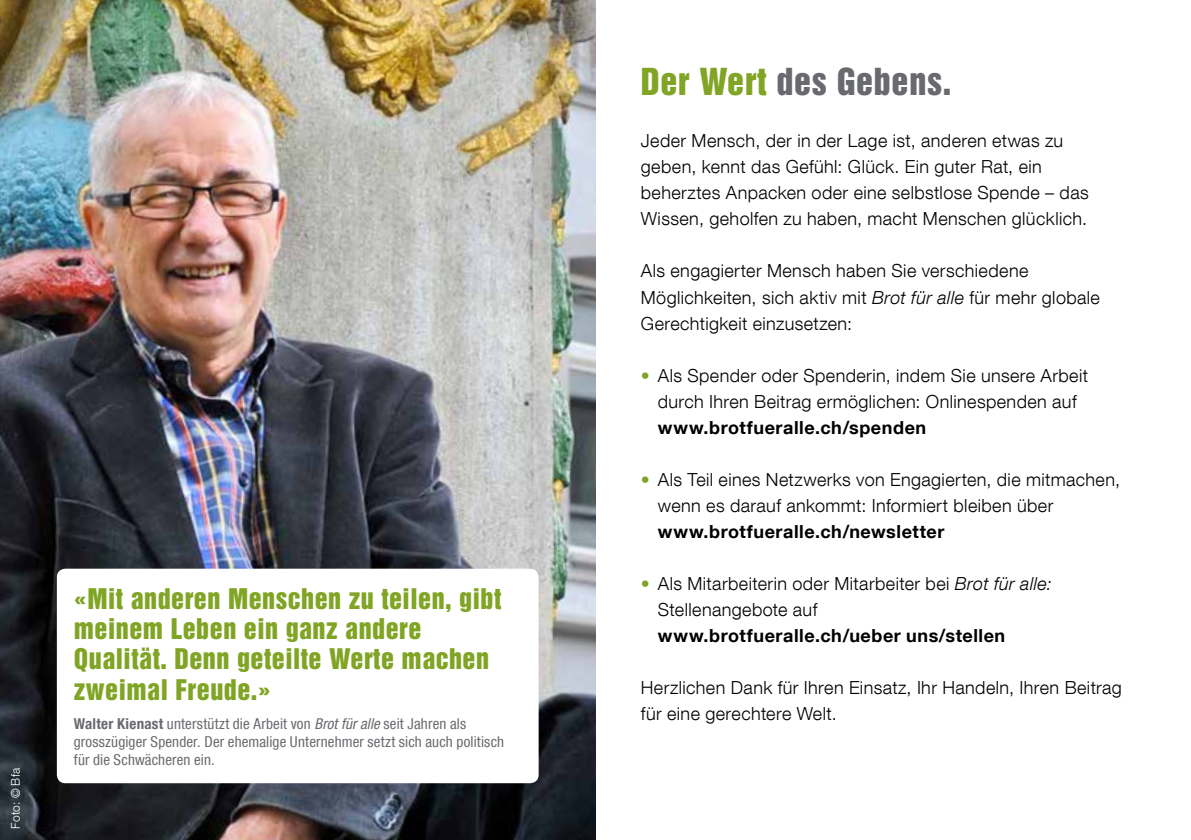
<style>
.page{position:relative;width:1191px;height:840px;background:#fff}
.page>*{position:absolute;margin:0;border:0;box-sizing:border-box;transform-origin:0 0}
.t1{font:34px "Helvetica Inserat LT Std";letter-spacing:.02em;color:#696a6f}
.t2{font:26px/30.4px "Helvetica Inserat LT Std";letter-spacing:.02em;color:#80a525}
.t3{font:300 18px/26px "Helvetica Neue LT Com";letter-spacing:.02em;color:#000}
.t4{font:700 18px "Helvetica Neue LT Com";letter-spacing:.03em;color:#000}
.t5{font:condensed 15px/18px "Helvetica Neue LT Com";letter-spacing:.01em;color:#696a6f}
.t6{font:300 12px "Helvetica Neue LT Com";letter-spacing:.01em;color:#fff}
.s1{font-weight:700}
.s2{font-style:italic}
.s3{color:#80a525}
</style>
<div class="page">
<img style="left:0;top:0;width:595px;height:839px">
<div style="left:57px;top:568px;width:481px;height:214px;background:#fff;border-radius:9px"></div>
<p class="t6" style="left:8px;top:828px;width:62px;rotate:-90deg">Foto: © Bfa</p>
<h2 class="t2" style="left:74px;top:583px;width:429px">«Mit anderen Menschen zu teilen, gibt meinem Leben ein ganz andere<br>Qualität. Denn geteilte Werte machen zweimal Freude.»</h2>
<p class="t5" style="left:74px;top:714px;width:432px"><span class="s1">Walter Kienast</span> unterstützt die Arbeit von <span class="s2">Brot für alle</span> seit Jahren als grosszügiger Spender. Der ehemalige Unternehmer setzt sich auch politisch für die Schwächeren ein.</p>
<h1 class="t1" style="left:641px;top:62px;width:312px"><span class="s3">Der Wert</span> des Gebens.</h1>
<p class="t3" style="left:641px;top:127px;width:449px">Jeder Mensch, der in der Lage ist, anderen etwas zu geben, kennt das Gefühl: Glück. Ein guter Rat, ein beherztes Anpacken oder eine selbstlose Spende – das Wissen, geholfen zu haben, macht Menschen glücklich.</p>
<p class="t3" style="left:641px;top:257px;width:460px">Als engagierter Mensch haben Sie verschiedene<br>Möglichkeiten, sich aktiv mit <span class="s2">Brot für alle</span> für mehr globale<br>Gerechtigkeit einzusetzen:</p>
<p class="t3" style="left:641px;top:361px;width:449px;text-align:center"><span class="s3">•</span> Als Spender oder Spenderin, indem Sie unsere Arbeit durch Ihren Beitrag ermöglichen: Onlinespenden auf</p>
<p class="t4" style="left:658px;top:415px;width:270px">www.brotfueralle.ch/spenden</p>
<p class="t3" style="left:658px;top:465px;width:464px;text-indent:-17px"><span class="s3">•</span> Als Teil eines Netzwerks von Engagierten, die mitmachen, wenn es darauf ankommt: Informiert bleiben über</p>
<p class="t4" style="left:658px;top:519px;width:288px">www.brotfueralle.ch/newsletter</p>
<p class="t3" style="left:658px;top:569px;width:395px;text-indent:-17px"><span class="s3">•</span> Als Mitarbeiterin oder Mitarbeiter bei <span class="s2">Brot für alle:<br></span>Stellenangebote auf</p>
<p class="t4" style="left:658px;top:623px;width:349px">www.brotfueralle.ch/ueber uns/stellen</p>
<p class="t3" style="left:641px;top:673px;width:482px">Herzlichen Dank für Ihren Einsatz, Ihr Handeln, Ihren Beitrag für eine gerechtere Welt.</p>
</div>
